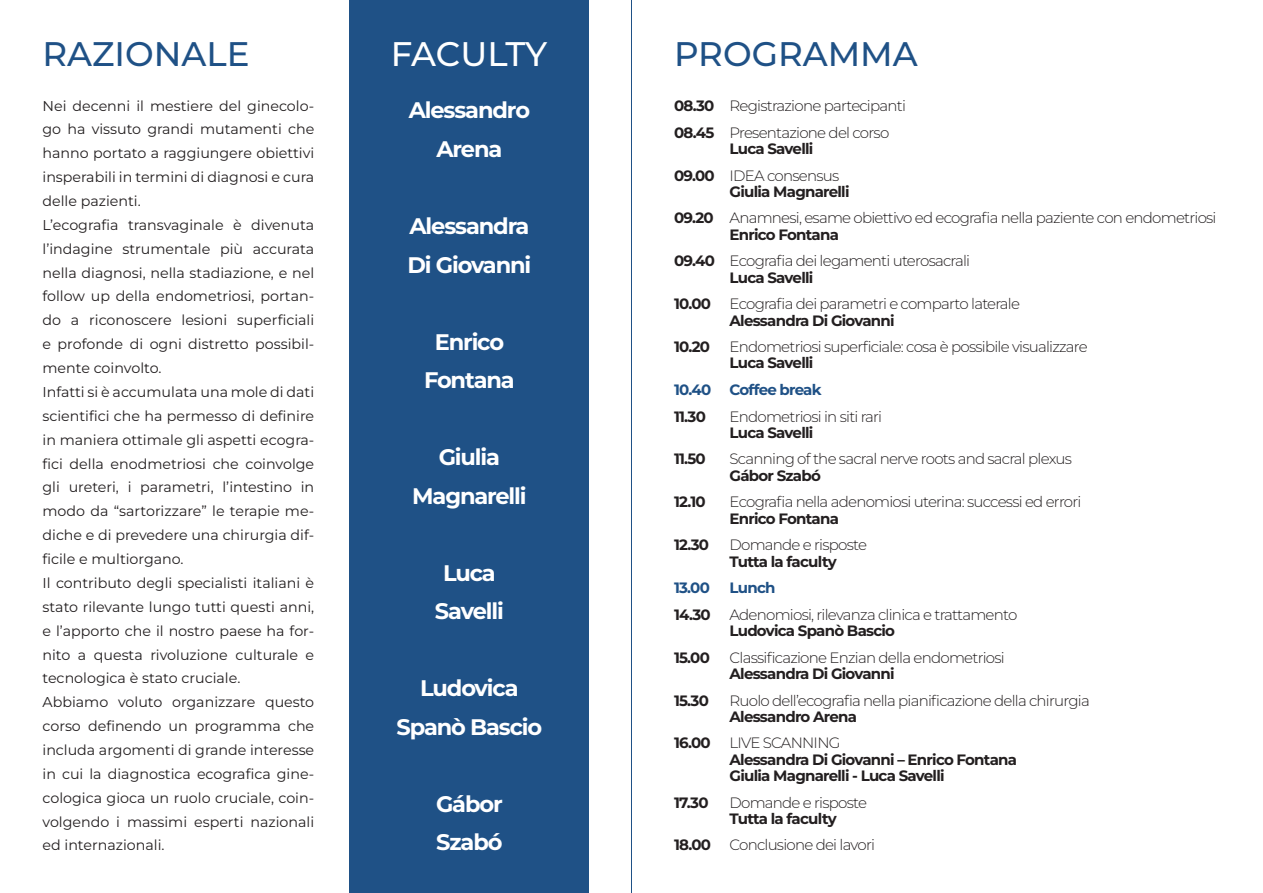
<style>
.page{position:relative;width:1263px;height:893px;background:#fff}
.page>*{position:absolute;margin:0;border:0;box-sizing:border-box;transform-origin:0 0}
.t1{font:500 34.05px "Montserrat";color:#1f5186}
.t2{font:500 34.05px "Montserrat";letter-spacing:-.01em;color:#fff}
.t3{font:700 22.5px "Montserrat";letter-spacing:-.05em;color:#fff}
.t4{font:300 15px "Montserrat";letter-spacing:-.05em;color:#231f20}
.t5{font:700 15px "Montserrat";letter-spacing:-.05em;color:#231f20}
.t6{font:700 15px "Montserrat";letter-spacing:-.05em;color:#1f5186}
.t7{font:14.25px/23.9px "Montserrat";color:#231f20;text-align:justify}
.s1{font-weight:700}
</style>
<div class="page">
<div style="left:349px;top:0;width:240px;height:893px;background:#1f5186"></div>
<hr style="left:631px;top:0;width:1px;height:893px;background:#1f5186">
<p class="t2" style="left:391px;top:31px;width:158px">FACULTY</p>
<p class="t1" style="left:43px;top:31px;width:208px">RAZIONALE</p>
<p class="t1" style="left:674px;top:31px;width:245px">PROGRAMMA</p>
<p class="t7" style="left:43px;top:93px;width:273px">Nei decenni il mestiere del ginecolo&shy;go ha vissuto grandi mutamenti che hanno portato a raggiungere obiettivi insperabili in termini di diagnosi e cura delle pazienti.</p>
<p class="t7" style="left:43px;top:212px;width:273px">L’ecografia transvaginale è divenuta l’indagine strumentale più accurata nella diagnosi, nella stadiazione, e nel follow up della endometriosi, portan&shy;do a riconoscere lesioni superficiali e profonde di ogni distretto possibil&shy;mente coinvolto.</p>
<p class="t7" style="left:43px;top:380px;width:273px">Infatti si è accumulata una mole di dati scientifici che ha permesso di definire in maniera ottimale gli aspetti ecogra&shy;fici della enodmetriosi che coinvolge gli ureteri, i parametri, l’intestino in modo da “sartorizzare” le terapie me&shy;diche e di prevedere una chirurgia dif&shy;ficile e multiorgano.</p>
<p class="t7" style="left:43px;top:571px;width:273px">Il contributo degli specialisti italiani è stato rilevante lungo tutti questi anni, e l’apporto che il nostro paese ha for&shy;nito a questa rivoluzione culturale e tecnologica è stato cruciale.</p>
<p class="t7" style="left:43px;top:690px;width:273px">Abbiamo voluto organizzare questo corso definendo un programma che includa argomenti di grande interesse in cui la diagnostica ecografica gine&shy;cologica gioca un ruolo cruciale, coin&shy;volgendo i massimi esperti nazionali ed internazionali.</p>
<p class="t3" style="left:409px;top:95px;width:123px">Alessandro</p>
<p class="t3" style="left:436px;top:134px;width:67px">Arena</p>
<p class="t3" style="left:409px;top:211px;width:121px">Alessandra</p>
<p class="t3" style="left:407px;top:250px;width:125px">Di Giovanni</p>
<p class="t3" style="left:435px;top:327px;width:71px">Enrico</p>
<p class="t3" style="left:424px;top:365px;width:92px">Fontana</p>
<p class="t3" style="left:439px;top:442px;width:63px">Giulia</p>
<p class="t3" style="left:412px;top:481px;width:116px">Magnarelli</p>
<p class="t3" style="left:443px;top:558px;width:54px">Luca</p>
<p class="t3" style="left:435px;top:596px;width:70px">Savelli</p>
<p class="t3" style="left:420px;top:673px;width:100px">Ludovica</p>
<p class="t3" style="left:397px;top:712px;width:147px">Spanò Bascio</p>
<p class="t3" style="left:436px;top:789px;width:68px">Gábor</p>
<p class="t3" style="left:436px;top:827px;width:68px">Szabó</p>
<p class="t4" style="left:674px;top:96px;width:233px"><span class="s1">08.30</span> Registrazione partecipanti</p>
<p class="t4" style="left:674px;top:122px;width:217px"><span class="s1">08.45</span> Presentazione del corso</p>
<p class="t5" style="left:729px;top:139px;width:85px">Luca Savelli</p>
<p class="t4" style="left:674px;top:165px;width:167px"><span class="s1">09.00</span> IDEA consensus</p>
<p class="t5" style="left:729px;top:181px;width:122px">Giulia Magnarelli</p>
<p class="t4" style="left:674px;top:208px;width:544px"><span class="s1">09.20</span> Anamnesi, esame obiettivo ed ecografia nella paziente con endometriosi</p>
<p class="t5" style="left:729px;top:224px;width:111px">Enrico Fontana</p>
<p class="t4" style="left:674px;top:251px;width:298px"><span class="s1">09.40</span> Ecografia dei legamenti uterosacrali</p>
<p class="t5" style="left:729px;top:267px;width:85px">Luca Savelli</p>
<p class="t4" style="left:674px;top:294px;width:347px"><span class="s1">10.00</span> Ecografia dei parametri e comparto laterale</p>
<p class="t5" style="left:729px;top:310px;width:167px">Alessandra Di Giovanni</p>
<p class="t5" style="left:674px;top:337px;width:37px">10.20</p>
<p class="t4" style="left:729px;top:337px;width:360px">Endometriosi superficiale: cosa è possibile visualizzare</p>
<p class="t5" style="left:729px;top:353px;width:85px">Luca Savelli</p>
<p class="t6" style="left:674px;top:380px;width:149px">10.40 Coffee break</p>
<p class="t5" style="left:674px;top:406px;width:33px">11.30</p>
<p class="t4" style="left:729px;top:406px;width:154px">Endometriosi in siti rari</p>
<p class="t5" style="left:729px;top:423px;width:85px">Luca Savelli</p>
<p class="t5" style="left:674px;top:449px;width:33px">11.50</p>
<p class="t4" style="left:729px;top:449px;width:344px">Scanning of the sacral nerve roots and sacral plexus</p>
<p class="t5" style="left:729px;top:465px;width:93px">Gábor Szabó</p>
<p class="t5" style="left:674px;top:492px;width:33px">12.10</p>
<p class="t4" style="left:729px;top:492px;width:353px">Ecografia nella adenomiosi uterina: successi ed errori</p>
<p class="t5" style="left:729px;top:508px;width:111px">Enrico Fontana</p>
<p class="t5" style="left:674px;top:535px;width:37px">12.30</p>
<p class="t4" style="left:729px;top:535px;width:139px">Domande e risposte</p>
<p class="t5" style="left:729px;top:551px;width:109px">Tutta la faculty</p>
<p class="t6" style="left:674px;top:578px;width:37px">13.00</p>
<p class="t6" style="left:729px;top:578px;width:47px">Lunch</p>
<p class="t5" style="left:674px;top:604px;width:38px">14.30</p>
<p class="t4" style="left:729px;top:604px;width:289px">Adenomiosi, rilevanza clinica e trattamento</p>
<p class="t5" style="left:729px;top:621px;width:167px">Ludovica Spanò Bascio</p>
<p class="t5" style="left:674px;top:647px;width:37px">15.00</p>
<p class="t4" style="left:729px;top:647px;width:277px">Classificazione Enzian della endometriosi</p>
<p class="t5" style="left:729px;top:664px;width:167px">Alessandra Di Giovanni</p>
<p class="t5" style="left:674px;top:690px;width:36px">15.30</p>
<p class="t4" style="left:729px;top:690px;width:362px">Ruolo dell’ecografia nella pianificazione della chirurgia</p>
<p class="t5" style="left:729px;top:706px;width:129px">Alessandro Arena</p>
<p class="t5" style="left:674px;top:733px;width:38px">16.00</p>
<p class="t4" style="left:729px;top:733px;width:112px">LIVE SCANNING</p>
<p class="t5" style="left:729px;top:749px;width:289px">Alessandra Di Giovanni – Enrico Fontana</p>
<p class="t5" style="left:729px;top:766px;width:217px">Giulia Magnarelli - Luca Savelli</p>
<p class="t5" style="left:674px;top:792px;width:36px">17.30</p>
<p class="t4" style="left:729px;top:792px;width:139px">Domande e risposte</p>
<p class="t5" style="left:729px;top:808px;width:109px">Tutta la faculty</p>
<p class="t4" style="left:674px;top:835px;width:202px"><span class="s1">18.00</span> Conclusione dei lavori</p>
</div>
